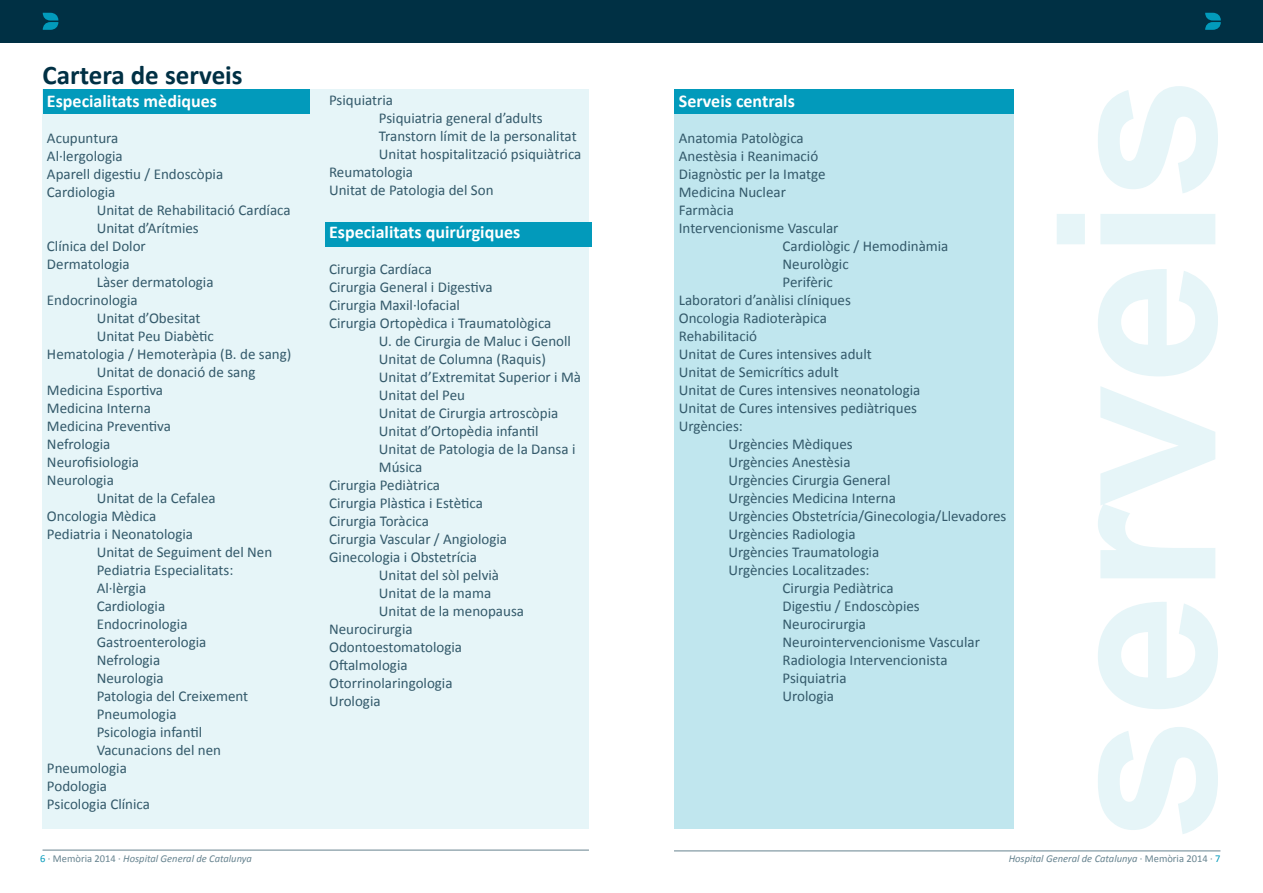
<style>
.page{position:relative;width:1263px;height:893px;background:#fff}
.page>*{position:absolute;margin:0;border:0;box-sizing:border-box;transform-origin:0 0}
.t1{font:700 27px "Calibri";color:#003044}
.t2{font:700 18px "Calibri";color:#fff}
.t3{font:15px/18px "Calibri";color:#33596a}
.t4{font:italic 10.5px "Calibri";color:#66838f}
.s1{font-style:normal;color:#029abb}
.s2{font-style:normal}
</style>
<div class="page">
<div style="left:0;top:0;width:1263px;height:43px;background:#003044"></div>
<svg style="left:1205px;top:13px;width:16px;height:17px"></svg>
<hr style="left:674px;top:850px;width:546px;height:1px;background:#66838f">
<svg style="left:43px;top:13px;width:15px;height:17px"></svg>
<hr style="left:43px;top:850px;width:546px;height:1px;background:#66838f">
<div style="left:674px;top:89px;width:340px;height:740px;background:#c0e6ee"></div>
<div style="left:43px;top:89px;width:546px;height:740px;background:#e6f5f8"></div>
<div style="left:674px;top:89px;width:340px;height:25px;background:#029abb"></div>
<div style="left:325px;top:222px;width:267px;height:25px;background:#029abb"></div>
<div style="left:43px;top:89px;width:266px;height:25px;background:#029abb"></div>
<svg style="left:1057px;top:86px;width:161px;height:748px"></svg>
<h1 class="t1" style="left:43px;top:58px;width:202px">Cartera de serveis</h1>
<p class="t2" style="left:47px;top:90px;width:171px">Especialitats mèdiques</p>
<p class="t3" style="left:47px;top:129px;width:178px">Acupuntura<br>Al·lergologia<br>Aparell digestiu / Endoscòpia<br>Cardiologia</p>
<p class="t3" style="left:97px;top:201px;width:195px">Unitat de Rehabilitació Cardíaca</p>
<p class="t3" style="left:97px;top:219px;width:104px">Unitat d’Arítmies</p>
<p class="t3" style="left:47px;top:237px;width:100px">Clínica del Dolor</p>
<p class="t3" style="left:47px;top:255px;width:84px">Dermatologia</p>
<p class="t3" style="left:97px;top:273px;width:118px">Làser dermatologia</p>
<p class="t3" style="left:47px;top:291px;width:92px">Endocrinologia</p>
<p class="t3" style="left:97px;top:309px;width:105px">Unitat d’Obesitat</p>
<p class="t3" style="left:97px;top:327px;width:119px">Unitat Peu Diabètic</p>
<p class="t3" style="left:47px;top:345px;width:246px">Hematologia / Hemoteràpia (B. de sang)</p>
<p class="t3" style="left:97px;top:363px;width:160px">Unitat de donació de sang</p>
<p class="t3" style="left:47px;top:381px;width:118px">Medicina Esportiva</p>
<p class="t3" style="left:47px;top:399px;width:105px">Medicina Interna</p>
<p class="t3" style="left:47px;top:417px;width:125px">Medicina Preventiva</p>
<p class="t3" style="left:47px;top:435px;width:65px">Nefrologia</p>
<p class="t3" style="left:47px;top:453px;width:94px">Neurofisiologia</p>
<p class="t3" style="left:47px;top:471px;width:68px">Neurologia</p>
<p class="t3" style="left:97px;top:489px;width:120px">Unitat de la Cefalea</p>
<p class="t3" style="left:47px;top:507px;width:111px">Oncologia Mèdica</p>
<p class="t3" style="left:47px;top:525px;width:148px">Pediatria i Neonatologia</p>
<p class="t3" style="left:97px;top:543px;width:177px">Unitat de Seguiment del Nen</p>
<p class="t3" style="left:97px;top:561px;width:138px">Pediatria Especialitats:</p>
<p class="t3" style="left:97px;top:579px;width:51px">Al·lèrgia</p>
<p class="t3" style="left:97px;top:597px;width:70px">Cardiologia</p>
<p class="t3" style="left:97px;top:615px;width:92px">Endocrinologia</p>
<p class="t3" style="left:97px;top:633px;width:111px">Gastroenterologia</p>
<p class="t3" style="left:97px;top:651px;width:65px">Nefrologia</p>
<p class="t3" style="left:97px;top:669px;width:68px">Neurologia</p>
<p class="t3" style="left:97px;top:687px;width:153px">Patologia del Creixement</p>
<p class="t3" style="left:97px;top:705px;width:81px">Pneumologia</p>
<p class="t3" style="left:97px;top:723px;width:107px">Psicologia infantil</p>
<p class="t3" style="left:97px;top:741px;width:126px">Vacunacions del nen</p>
<p class="t3" style="left:47px;top:759px;width:81px">Pneumologia</p>
<p class="t3" style="left:47px;top:777px;width:62px">Podologia</p>
<p class="t3" style="left:47px;top:795px;width:104px">Psicologia Clínica</p>
<p class="t3" style="left:329px;top:91px;width:65px">Psiquiatria</p>
<p class="t3" style="left:379px;top:109px;width:165px">Psiquiatria general d’adults</p>
<p class="t3" style="left:379px;top:127px;width:199px">Transtorn límit de la personalitat</p>
<p class="t3" style="left:379px;top:145px;width:204px">Unitat hospitalització psiquiàtrica</p>
<p class="t3" style="left:329px;top:163px;width:86px">Reumatologia</p>
<p class="t3" style="left:329px;top:181px;width:166px">Unitat de Patologia del Son</p>
<p class="t2" style="left:329px;top:221px;width:193px">Especialitats quirúrgiques</p>
<p class="t3" style="left:329px;top:260px;width:104px">Cirurgia Cardíaca</p>
<p class="t3" style="left:329px;top:278px;width:165px">Cirurgia General i Digestiva</p>
<p class="t3" style="left:329px;top:296px;width:132px">Cirurgia Maxil·lofacial</p>
<p class="t3" style="left:329px;top:314px;width:224px">Cirurgia Ortopèdica i Traumatològica</p>
<p class="t3" style="left:379px;top:332px;width:194px">U. de Cirurgia de Maluc i Genoll</p>
<p class="t3" style="left:379px;top:350px;width:169px">Unitat de Columna (Raquis)</p>
<p class="t3" style="left:379px;top:368px;width:204px">Unitat d’Extremitat Superior i Mà</p>
<p class="t3" style="left:379px;top:386px;width:88px">Unitat del Peu</p>
<p class="t3" style="left:379px;top:404px;width:181px">Unitat de Cirurgia artroscòpia</p>
<p class="t3" style="left:379px;top:422px;width:161px">Unitat d’Ortopèdia infantil</p>
<p class="t3" style="left:379px;top:440px;width:198px">Unitat de Patologia de la Dansa i</p>
<p class="t3" style="left:379px;top:458px;width:45px">Música</p>
<p class="t3" style="left:329px;top:476px;width:113px">Cirurgia Pediàtrica</p>
<p class="t3" style="left:329px;top:494px;width:155px">Cirurgia Plàstica i Estètica</p>
<p class="t3" style="left:329px;top:512px;width:101px">Cirurgia Toràcica</p>
<p class="t3" style="left:329px;top:530px;width:180px">Cirurgia Vascular / Angiologia</p>
<p class="t3" style="left:329px;top:548px;width:149px">Ginecologia i Obstetrícia</p>
<p class="t3" style="left:379px;top:566px;width:122px">Unitat del sòl pelvià</p>
<p class="t3" style="left:379px;top:584px;width:114px">Unitat de la mama</p>
<p class="t3" style="left:379px;top:602px;width:147px">Unitat de la menopausa</p>
<p class="t3" style="left:329px;top:620px;width:85px">Neurocirurgia</p>
<p class="t3" style="left:329px;top:638px;width:135px">Odontoestomatologia</p>
<p class="t3" style="left:329px;top:656px;width:80px">Oftalmologia</p>
<p class="t3" style="left:329px;top:674px;width:125px">Otorrinolaringologia</p>
<p class="t3" style="left:329px;top:692px;width:53px">Urologia</p>
<p class="t2" style="left:679px;top:89px;width:118px">Serveis centrals</p>
<p class="t3" style="left:679px;top:129px;width:126px">Anatomia Patològica</p>
<p class="t3" style="left:679px;top:147px;width:141px">Anestèsia i Reanimació</p>
<p class="t3" style="left:679px;top:165px;width:148px">Diagnòstic per la Imatge</p>
<p class="t3" style="left:679px;top:183px;width:109px">Medicina Nuclear</p>
<p class="t3" style="left:679px;top:201px;width:57px">Farmàcia</p>
<p class="t3" style="left:679px;top:219px;width:161px">Intervencionisme Vascular</p>
<p class="t3" style="left:782px;top:237px;width:167px">Cardiològic / Hemodinàmia</p>
<p class="t3" style="left:782px;top:255px;width:68px">Neurològic</p>
<p class="t3" style="left:782px;top:273px;width:52px">Perifèric</p>
<p class="t3" style="left:679px;top:291px;width:174px">Laboratori d’anàlisi clíniques</p>
<p class="t3" style="left:679px;top:309px;width:150px">Oncologia Radioteràpica</p>
<p class="t3" style="left:679px;top:327px;width:80px">Rehabilitació</p>
<p class="t3" style="left:679px;top:345px;width:195px">Unitat de Cures intensives adult</p>
<p class="t3" style="left:679px;top:363px;width:162px">Unitat de Semicrítics adult</p>
<p class="t3" style="left:679px;top:381px;width:243px">Unitat de Cures intensives neonatologia</p>
<p class="t3" style="left:679px;top:399px;width:240px">Unitat de Cures intensives pediàtriques</p>
<p class="t3" style="left:679px;top:417px;width:66px">Urgències:</p>
<p class="t3" style="left:729px;top:435px;width:126px">Urgències Mèdiques</p>
<p class="t3" style="left:729px;top:453px;width:123px">Urgències Anestèsia</p>
<p class="t3" style="left:729px;top:471px;width:163px">Urgències Cirurgia General</p>
<p class="t3" style="left:729px;top:489px;width:169px">Urgències Medicina Interna</p>
<p class="t3" style="left:728px;top:507px;width:279px">Urgències Obstetrícia/Ginecologia/Llevadores</p>
<p class="t3" style="left:729px;top:525px;width:129px">Urgències Radiologia</p>
<p class="t3" style="left:729px;top:543px;width:152px">Urgències Traumatologia</p>
<p class="t3" style="left:729px;top:561px;width:143px">Urgències Localitzades:</p>
<p class="t3" style="left:782px;top:579px;width:113px">Cirurgia Pediàtrica</p>
<p class="t3" style="left:782px;top:597px;width:139px">Digestiu / Endoscòpies</p>
<p class="t3" style="left:782px;top:615px;width:85px">Neurocirurgia</p>
<p class="t3" style="left:783px;top:633px;width:199px">Neurointervencionisme Vascular</p>
<p class="t3" style="left:783px;top:651px;width:166px">Radiologia Intervencionista</p>
<p class="t3" style="left:783px;top:669px;width:65px">Psiquiatria</p>
<p class="t3" style="left:783px;top:687px;width:53px">Urologia</p>
<p class="t4" style="left:40px;top:852px;width:213px"><span class="s1">6</span> <span class="s2">· Memòria 2014 ·</span> Hospital General de Catalunya</p>
<p class="t4" style="left:1009px;top:852px;width:213px">Hospital General de Catalunya <span class="s2">· Memòria 2014 ·</span> <span class="s1">7</span></p>
</div>
